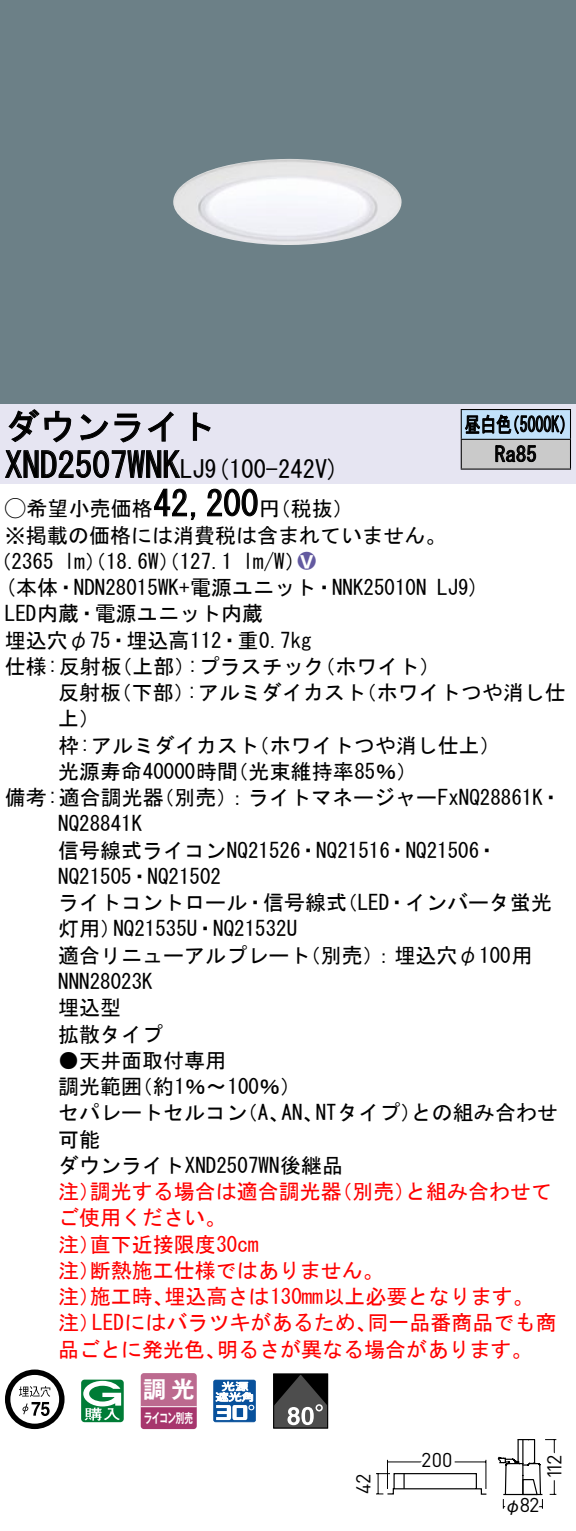
<style>
.page{position:relative;width:576px;height:1531px;background:#fff}
.page>*{position:absolute;margin:0;border:0;box-sizing:border-box;transform-origin:0 0}
.t1{font:35px "MS Gothic";color:#000}
.t2{font:24.5px "MS Gothic";color:#000}
.t3{font:23.1px "Gothic MB101 Pro De Bold 90 pv RKSJ H";color:#fff}
.t4{font:21px/26.2px "MS Gothic";color:#000}
.t5{font:21px/26.2px "MS Gothic";color:#f00}
.t6{font:21px/29.8px "MS Gothic";color:#000;scale:.75 1}
.t7{font:21px "Ford Classification 1";color:#635aa0}
.t8{font:19.95px "DINOT";letter-spacing:-.02em;color:#000}
.t9{font:17.5px "Gothic BBB Pro Medium 90 pv RKSJ H";color:#000}
.t10{font:13.3px "Gothic MB101 Pro De Bold 90 pv RKSJ H";letter-spacing:-.05em;color:#fff;scale:.65 1}
.s1{font-size:24.5px}
.s2{font-family:"Ford Classification 1"}
.s3{color:#fff}
</style>
<div class="page">
<div style="left:0;top:0;width:575px;height:404px;background:#6c8087"></div>
<img style="left:173px;top:159px;width:229px;height:86px">
<div style="left:0;top:404px;width:575px;height:79px;background:#e6e5f2"></div>
<svg style="left:8px;top:409px;width:64px;height:34px"></svg>
<svg style="left:80px;top:413px;width:60px;height:30px"></svg>
<svg style="left:148px;top:411px;width:25px;height:31px"></svg>
<svg style="left:192px;top:412px;width:19px;height:29px"></svg>
<svg style="left:5px;top:450px;width:176px;height:28px"></svg>
<svg style="left:154px;top:488px;width:42px;height:32px"></svg>
<svg style="left:207px;top:488px;width:51px;height:29px"></svg>
<svg style="left:5px;top:1369px;width:59px;height:60px"></svg>
<svg style="left:81px;top:1379px;width:43px;height:43px"></svg>
<svg style="left:140px;top:1373px;width:56px;height:56px;background:#b55884"></svg>
<hr style="left:141px;top:1406px;width:55px;height:1px;background:#fff">
<svg style="left:213px;top:1379px;width:43px;height:43px"></svg>
<div style="left:273px;top:1373px;width:55px;height:55px;border:1px solid #000"></div>
<svg style="left:273px;top:1374px;width:54px;height:53px;background:#474747"></svg>
<div style="left:461px;top:409px;width:109px;height:30px;background:#c1e1fa"></div>
<div style="left:461px;top:439px;width:109px;height:30px;background:#cacaca"></div>
<hr style="left:460px;top:409px;width:110px;height:1px;background:#000">
<hr style="left:569px;top:410px;width:2px;height:29px;background:#000">
<hr style="left:460px;top:439px;width:110px;height:1px;background:#000">
<hr style="left:569px;top:440px;width:2px;height:28px;background:#000">
<hr style="left:460px;top:468px;width:110px;height:2px;background:#000">
<svg style="left:460px;top:410px;width:104px;height:58px"></svg>
<svg style="left:376px;top:1459px;width:111px;height:36px"></svg>
<svg style="left:497px;top:1439px;width:60px;height:70px"></svg>
<h1 class="t1" style="left:5px;top:409px;width:212px">ダウンライト</h1>
<p class="t2" style="left:204px;top:456px;width:136px">(9 100-242 (V</p>
<h1 class="t1" style="left:5px;top:447px;width:201px">XND2507WNK<span class="s1">LJ</span></h1>
<h1 class="t1" style="left:153px;top:486px;width:106px">42,200</h1>
<p class="t4" style="left:5px;top:495px;width:442px"><span class="s2">A</span>希望小売価格<br>※掲載の価格には消費税は含まれていません。</p>
<p class="t7" style="left:298px;top:550px;width:19px">2<span class="s3">8</span></p>
<p class="t4" style="left:259px;top:495px;width:96px">（円税抜(</p>
<p class="t4" style="left:243px;top:548px;width:64px">l m (W/</p>
<p class="t4" style="left:-9px;top:548px;width:65px">（2365</p>
<p class="t4" style="left:64px;top:548px;width:169px">lm）（18.6 ）（W 127.1</p>
<p class="t6" style="left:494px;top:409px;width:57px;text-indent:-30px">昼白色<br>Ra85</p>
<p class="t6" style="left:504px;top:409px;width:96px">（5000 (K</p>
<p class="t4" style="left:5px;top:574px;width:423px">(本体・NDN28015WK+電源ユニット・NNK25010N</p>
<p class="t4" style="left:5px;top:600px;width:259px">LED内蔵・電源ユニット内蔵</p>
<p class="t4" style="left:5px;top:627px;width:308px">埋込穴φ75・埋込高112・重0.7kg</p>
<p class="t4" style="left:314px;top:653px;width:127px">（ホワイト(</p>
<p class="t4" style="left:187px;top:653px;width:139px">:プラスチック</p>
<p class="t4" style="left:5px;top:653px;width:118px">仕様:反射板</p>
<p class="t4" style="left:111px;top:653px;width:85px">（上部）</p>
<p class="t4" style="left:437px;top:574px;width:44px">LJ (9</p>
<p class="t4" style="left:58px;top:679px;width:64px">反射板上(</p>
<p class="t4" style="left:111px;top:679px;width:85px">（下部）</p>
<p class="t4" style="left:187px;top:679px;width:181px">:アルミダイカスト</p>
<p class="t4" style="left:355px;top:679px;width:211px">（ホワイトつや消し仕</p>
<p class="t4" style="left:227px;top:732px;width:191px;text-indent:-169px">枠:アルミダイカスト<br>（光束維持率85％(</p>
<p class="t4" style="left:248px;top:732px;width:254px">（ホワイトつや消し仕上(</p>
<p class="t4" style="left:153px;top:758px;width:409px;text-indent:-95px">光源寿命40000時間<br>（別売：）ライトマネージャーFxNQ28861 ・K</p>
<p class="t4" style="left:5px;top:784px;width:160px">備考:適合調光器</p>
<p class="t4" style="left:58px;top:810px;width:85px">NQ28841K</p>
<p class="t4" style="left:58px;top:837px;width:441px">信号線式ライコンNQ21526・NQ21516・NQ21506・</p>
<p class="t4" style="left:58px;top:863px;width:164px">NQ21505・NQ21502</p>
<p class="t4" style="left:336px;top:889px;width:217px">（LED・インバータ蛍光</p>
<p class="t4" style="left:58px;top:889px;width:290px;text-align:center">ライトコントロール・信号線式<br>NQ21535 ・U NQ21532U</p>
<p class="t4" style="left:58px;top:915px;width:64px">灯用）</p>
<p class="t4" style="left:58px;top:942px;width:253px">適合リニューアルプレート<br>NNN28023K<br>埋込型<br>拡散タイプ</p>
<p class="t4" style="left:132px;top:1047px;width:171px;text-indent:-73px">●天井面取付専用<br>（約1％〜100％(</p>
<p class="t4" style="left:300px;top:942px;width:234px">（別売：）埋込穴φ100用</p>
<p class="t4" style="left:58px;top:1073px;width:85px">調光範囲</p>
<p class="t4" style="left:315px;top:1099px;width:107px">NTタイプ）</p>
<p class="t4" style="left:411px;top:1099px;width:148px">との組み合わせ</p>
<p class="t4" style="left:58px;top:1099px;width:286px">セパレートセルコン<br>可能<br>ダウンライトXND2507WN後継品</p>
<p class="t4" style="left:237px;top:1099px;width:54px">（、A</p>
<p class="t4" style="left:281px;top:1099px;width:43px">AN、</p>
<p class="t5" style="left:90px;top:1178px;width:253px">調光する場合は適合調光器</p>
<p class="t5" style="left:331px;top:1178px;width:85px">（別売）</p>
<p class="t5" style="left:405px;top:1178px;width:148px">と組み合わせて</p>
<p class="t5" style="left:58px;top:1178px;width:43px">注）</p>
<p class="t5" style="left:58px;top:1204px;width:169px">ご使用ください。</p>
<p class="t5" style="left:90px;top:1230px;width:170px">直下近接限度30cm</p>
<p class="t5" style="left:90px;top:1230px;width:295px;text-indent:-32px">注）<br>断熱施工仕様ではありません。</p>
<p class="t5" style="left:58px;top:1257px;width:43px">注）</p>
<p class="t5" style="left:164px;top:1283px;width:370px">埋込高さは130mm以上必要となります。</p>
<p class="t5" style="left:90px;top:1283px;width:85px">施工時、</p>
<p class="t5" style="left:58px;top:1283px;width:43px">注）</p>
<p class="t5" style="left:92px;top:1309px;width:286px">LEDにはバラツキがあるため、</p>
<p class="t5" style="left:367px;top:1309px;width:190px">同一品番商品でも商</p>
<p class="t5" style="left:58px;top:1309px;width:43px">注）</p>
<p class="t5" style="left:58px;top:1335px;width:169px">品ごとに発光色、</p>
<p class="t5" style="left:217px;top:1335px;width:317px">明るさが異なる場合があります。</p>
<p class="t3" style="left:143px;top:1370px;width:53px">調光</p>
<p class="t10" style="left:144px;top:1406px;width:77px">ライコン別売</p>
<p class="t8" style="left:349px;top:1494px;width:22px;rotate:-90deg">42</p>
<p class="t8" style="left:421px;top:1446px;width:33px">200</p>
<p class="t8" style="left:519px;top:1491px;width:21px">82</p>
<p class="t9" style="left:504px;top:1491px;width:19px">φ</p>
<p class="t8" style="left:540px;top:1479px;width:26px;rotate:-90deg">112</p>
</div>
